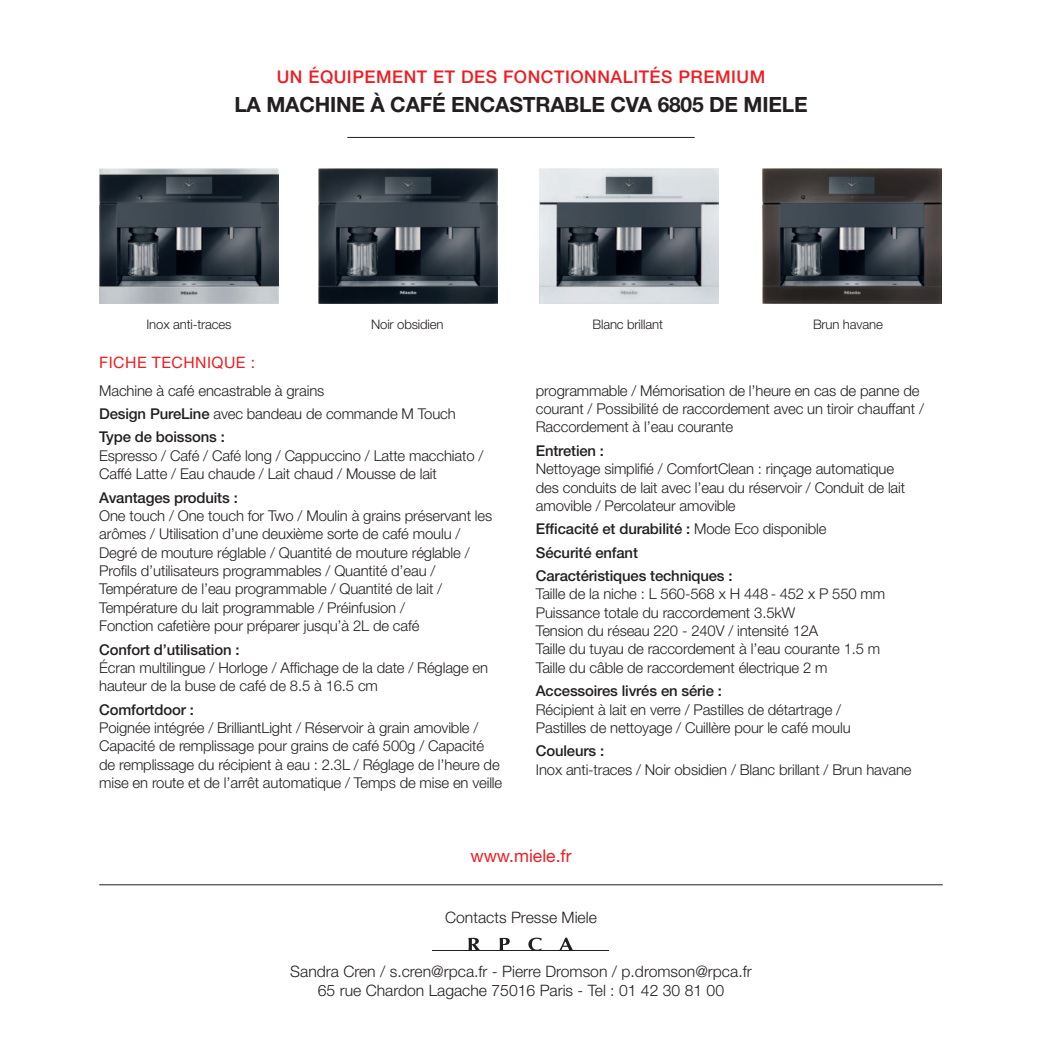
<style>
.page{position:relative;width:1042px;height:1042px;background:#fff}
.page>*{position:absolute;margin:0;border:0;box-sizing:border-box;transform-origin:0 0}
.t1{font:700 21px "Helvetica Neue";letter-spacing:-.01em;color:#231f20}
.t2{font:500 17.5px "Helvetica Neue";letter-spacing:.03em;color:#ee1d23}
.t3{font:17.5px "Helvetica Neue";color:#ee1d23}
.t4{font:300 15.75px/19.2px "Helvetica Neue";color:#231f20;text-align:center}
.t5{font:15.75px "Helvetica Neue";letter-spacing:.03em;color:#ee1d23}
.t6{font:300 14.88px/18.4px "Helvetica Neue";letter-spacing:-.01em;color:#231f20}
.t7{font:500 14.88px/23.3px "Helvetica Neue";letter-spacing:-.01em;color:#231f20}
.t8{font:300 13.12px "Helvetica Neue";letter-spacing:-.01em;color:#231f20}
.s1{font-weight:500}
.s2{font-weight:300}
</style>
<div class="page">
<img style="left:99px;top:169px;width:179px;height:134px">
<img style="left:319px;top:169px;width:179px;height:134px">
<img style="left:539px;top:169px;width:179px;height:134px">
<img style="left:762px;top:169px;width:179px;height:134px">
<hr style="left:347px;top:137px;width:347px;height:1px;background:#231f20">
<hr style="left:99px;top:884px;width:844px;height:1px;background:#231f20">
<svg style="left:468px;top:938px;width:12px;height:12px"></svg>
<svg style="left:499px;top:938px;width:11px;height:12px"></svg>
<svg style="left:528px;top:937px;width:14px;height:13px"></svg>
<svg style="left:559px;top:937px;width:14px;height:13px"></svg>
<hr style="left:432px;top:950px;width:177px;height:1px;background:#231f20">
<p class="t2" style="left:277px;top:66px;width:490px">UN ÉQUIPEMENT ET DES FONCTIONNALITÉS PREMIUM</p>
<h1 class="t1" style="left:234px;top:92px;width:575px">LA MACHINE À CAFÉ ENCASTRABLE CVA 6805 DE MIELE</h1>
<p class="t8" style="left:146px;top:317px;width:87px">Inox anti-traces</p>
<p class="t8" style="left:371px;top:317px;width:74px">Noir obsidien</p>
<p class="t8" style="left:592px;top:317px;width:72px">Blanc brillant</p>
<p class="t8" style="left:813px;top:317px;width:71px">Brun havane</p>
<p class="t5" style="left:99px;top:353px;width:158px">FICHE TECHNIQUE :</p>
<p class="t6" style="left:99px;top:378px;width:358px;line-height:23.3px">Machine à café encastrable à grains<br><span class="s1">Design PureLine</span> avec bandeau de commande M Touch<br><span class="s1">Type de boissons :</span></p>
<p class="t6" style="left:99px;top:446px;width:386px">Espresso / Café / Café long / Cappuccino / Latte macchiato /<br>Caffé Latte / Eau chaude / Lait chaud / Mousse de lait</p>
<p class="t7" style="left:99px;top:485px;width:140px">Avantages produits :</p>
<p class="t6" style="left:99px;top:506px;width:394px">One touch / One touch for Two / Moulin à grains préservant les arômes / Utilisation d’une deuxième sorte de café moulu / Degré de mouture réglable / Quantité de mouture réglable / Profils d’utilisateurs programmables / Quantité d’eau / Température de l’eau programmable / Quantité de lait / Température du lait programmable / Préinfusion /<br>Fonction cafetière pour préparer jusqu’à 2L de café</p>
<p class="t7" style="left:99px;top:637px;width:142px">Confort d’utilisation :</p>
<p class="t6" style="left:99px;top:658px;width:390px">Écran multilingue / Horloge / Affichage de la date / Réglage en hauteur de la buse de café de 8.5 à 16.5 cm</p>
<p class="t7" style="left:99px;top:697px;width:96px">Comfortdoor :</p>
<p class="t6" style="left:99px;top:718px;width:404px">Poignée intégrée / BrilliantLight / Réservoir à grain amovible / Capacité de remplissage pour grains de café 500g / Capacité de remplissage du récipient à eau : 2.3L / Réglage de l’heure de mise en route et de l’arrêt automatique / Temps de mise en veille</p>
<p class="t6" style="left:536px;top:381px;width:389px">programmable / Mémorisation de l’heure en cas de panne de courant / Possibilité de raccordement avec un tiroir chauffant /<br>Raccordement à l’eau courante</p>
<p class="t7" style="left:536px;top:439px;width:70px">Entretien :</p>
<p class="t6" style="left:536px;top:459px;width:371px">Nettoyage simplifié / ComfortClean : rinçage automatique des conduits de lait avec l’eau du réservoir / Conduit de lait amovible / Percolateur amovible</p>
<p class="t7" style="left:536px;top:517px;width:292px">Efficacité et durabilité : <span class="s2">Mode Eco disponible<br></span>Sécurité enfant<br>Caractéristiques techniques :</p>
<p class="t6" style="left:536px;top:584px;width:351px">Taille de la niche : L 560-568 x H 448 - 452 x P 550 mm Puissance totale du raccordement 3.5kW<br>Tension du réseau 220 - 240V / intensité 12A<br>Taille du tuyau de raccordement à l’eau courante 1.5 m Taille du câble de raccordement électrique 2 m</p>
<p class="t7" style="left:536px;top:679px;width:188px">Accessoires livrés en série :</p>
<p class="t6" style="left:536px;top:700px;width:316px">Récipient à lait en verre / Pastilles de détartrage /<br>Pastilles de nettoyage / Cuillère pour le café moulu</p>
<p class="t7" style="left:536px;top:739px;width:70px">Couleurs :</p>
<p class="t6" style="left:536px;top:760px;width:377px">Inox anti-traces / Noir obsidien / Blanc brillant / Brun havane</p>
<p class="t3" style="left:470px;top:845px;width:103px">www.miele.fr</p>
<p class="t4" style="left:445px;top:907px;width:153px">Contacts Presse Miele</p>
<p class="t4" style="left:290px;top:961px;width:463px">Sandra Cren / s.cren@rpca.fr - Pierre Dromson / p.dromson@rpca.fr<br>65 rue Chardon Lagache 75016 Paris - Tel : 01 42 30 81 00</p>
</div>
